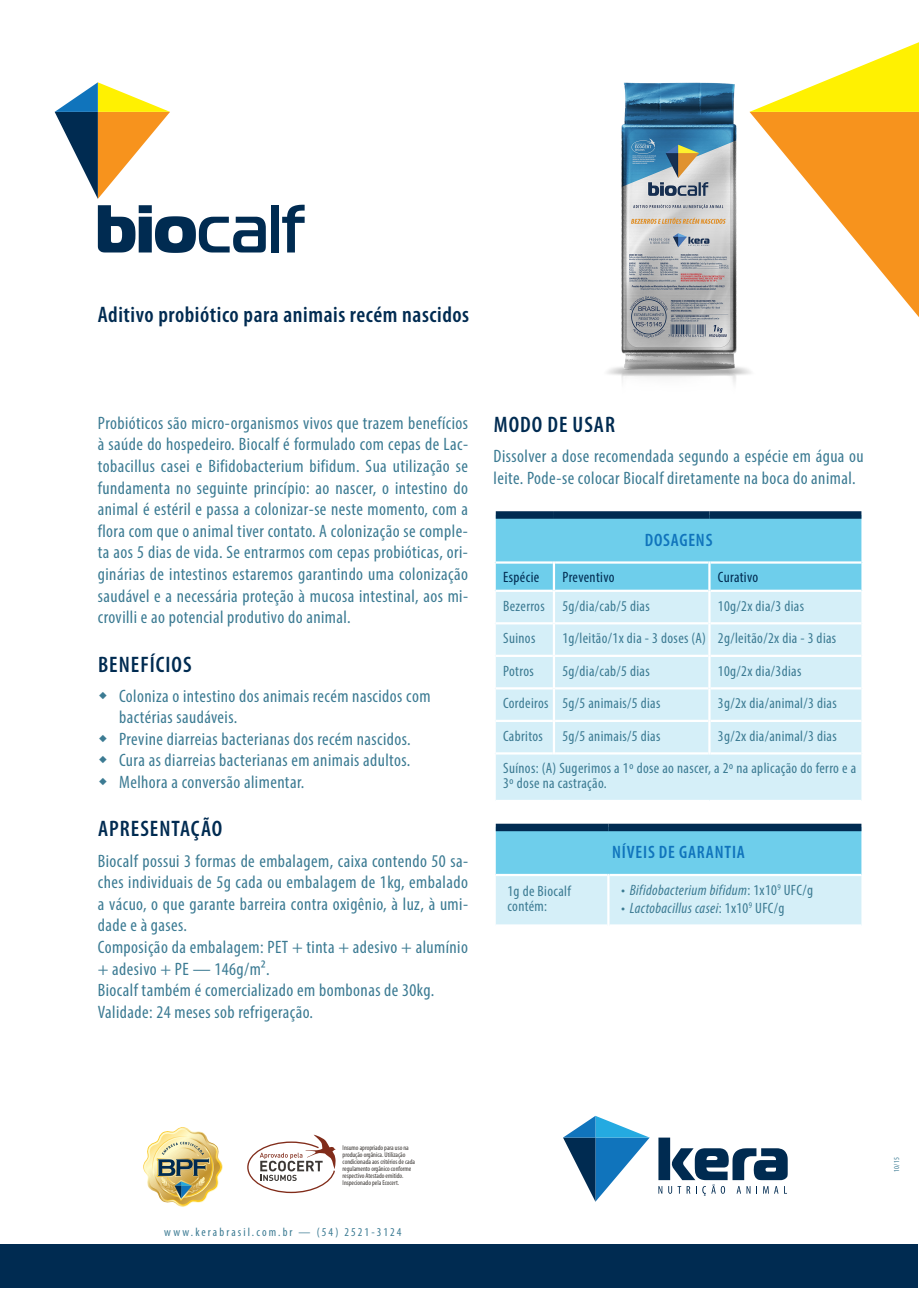
<style>
.page{position:relative;width:919px;height:1289px;background:#fff}
.page>*{position:absolute;margin:0;border:0;box-sizing:border-box;transform-origin:0 0}
.t1{font:600 condensed 22.5px "Myriad Pro";letter-spacing:.025em;color:#002b51}
.t2{font:600 condensed 22.5px "Myriad Pro";letter-spacing:.045em;color:#002b51}
.t3{font:condensed 18px/21.6px "Myriad Pro";letter-spacing:.025em;color:#3c7b93}
.t4{font:600 condensed 18px "Myriad Pro";letter-spacing:.045em;color:#1074bc}
.t5{font:condensed 15px/32.5px "Myriad Pro";letter-spacing:.025em;color:#3c7b93}
.t6{font:italic condensed 15px "Myriad Pro";letter-spacing:.025em;color:#3c7b93}
.t7{font:condensed 15px "Myriad Pro";letter-spacing:.025em;color:#002b51}
.t8{font:condensed 12px "Myriad Pro";letter-spacing:.175em;color:#3c7b93}
.t9{font:condensed 7.5px "Myriad Pro";color:#3c7b93}
.t10{font:condensed 6.9px/6.9px "Myriad Pro";color:#3c3835}
.s1{font-style:normal}
</style>
<div class="page">
<img style="left:607px;top:82px;width:144px;height:301px">
<div style="left:1px;top:1244px;width:917px;height:44px;background:#002b51"></div>
<svg style="left:247px;top:1134px;width:89px;height:59px"></svg>
<svg style="left:143px;top:1127px;width:80px;height:79px"></svg>
<svg style="left:563px;top:1115px;width:86px;height:86px"></svg>
<svg style="left:658px;top:1137px;width:129px;height:58px"></svg>
<div style="left:495px;top:518px;width:366px;height:71px;background:#6eceeb"></div>
<div style="left:496px;top:592px;width:365px;height:207px;background:#d5eff8"></div>
<hr style="left:552px;top:591px;width:3px;height:32px;background:#fff">
<hr style="left:495px;top:622px;width:57px;height:2px;background:#fff">
<hr style="left:555px;top:622px;width:153px;height:2px;background:#fff">
<hr style="left:552px;top:623px;width:3px;height:33px;background:#fff">
<hr style="left:495px;top:654px;width:57px;height:3px;background:#fff">
<hr style="left:555px;top:654px;width:153px;height:3px;background:#fff">
<hr style="left:552px;top:656px;width:3px;height:32px;background:#fff">
<hr style="left:495px;top:687px;width:57px;height:2px;background:#fff">
<hr style="left:555px;top:687px;width:153px;height:2px;background:#fff">
<hr style="left:552px;top:688px;width:3px;height:33px;background:#fff">
<hr style="left:495px;top:719px;width:57px;height:3px;background:#fff">
<hr style="left:555px;top:719px;width:153px;height:3px;background:#fff">
<hr style="left:552px;top:721px;width:3px;height:33px;background:#fff">
<hr style="left:552px;top:561px;width:3px;height:30px;background:#fff">
<hr style="left:708px;top:561px;width:2px;height:30px;background:#fff">
<div style="left:495px;top:511px;width:59px;height:7px;background:#002b51"></div>
<div style="left:554px;top:511px;width:155px;height:7px;background:#002b51"></div>
<div style="left:709px;top:511px;width:152px;height:7px;background:#002b51"></div>
<hr style="left:708px;top:591px;width:2px;height:32px;background:#fff">
<hr style="left:710px;top:622px;width:151px;height:2px;background:#fff">
<hr style="left:708px;top:623px;width:2px;height:33px;background:#fff">
<hr style="left:710px;top:654px;width:151px;height:3px;background:#fff">
<hr style="left:708px;top:656px;width:2px;height:32px;background:#fff">
<hr style="left:710px;top:687px;width:151px;height:2px;background:#fff">
<hr style="left:708px;top:688px;width:2px;height:33px;background:#fff">
<hr style="left:710px;top:719px;width:151px;height:3px;background:#fff">
<hr style="left:708px;top:721px;width:2px;height:33px;background:#fff">
<hr style="left:495px;top:561px;width:57px;height:2px;background:#fff">
<hr style="left:555px;top:561px;width:153px;height:2px;background:#fff">
<hr style="left:710px;top:561px;width:151px;height:2px;background:#fff">
<hr style="left:495px;top:752px;width:57px;height:2px;background:#fff">
<hr style="left:555px;top:752px;width:153px;height:2px;background:#fff">
<hr style="left:710px;top:752px;width:151px;height:2px;background:#fff">
<div style="left:494px;top:827px;width:368px;height:48px;background:#6eceeb"></div>
<div style="left:496px;top:876px;width:365px;height:48px;background:#d5eff8"></div>
<hr style="left:493px;top:823px;width:2px;height:52px;background:#fff">
<hr style="left:861px;top:823px;width:2px;height:52px;background:#fff">
<hr style="left:607px;top:873px;width:2px;height:53px;background:#fff">
<div style="left:495px;top:823px;width:113px;height:8px;background:#002b51"></div>
<div style="left:608px;top:823px;width:253px;height:8px;background:#002b51"></div>
<hr style="left:495px;top:873px;width:112px;height:3px;background:#fff">
<hr style="left:609px;top:873px;width:252px;height:3px;background:#fff">
<svg style="left:749px;top:42px;width:169px;height:275px"></svg>
<svg style="left:55px;top:82px;width:115px;height:117px"></svg>
<svg style="left:98px;top:205px;width:168px;height:48px"></svg>
<div style="left:271px;top:205px;width:8px;height:47px;background:#002b51"></div>
<svg style="left:282px;top:205px;width:22px;height:47px"></svg>
<p class="t1" style="left:98px;top:302px;width:373px">ADITIVO PROBIÓTICO PARA ANIMAIS RECÉM NASCIDOS</p>
<p class="t3" style="left:98px;top:412px;width:371px;text-align:justify">Probióticos são micro-organismos vivos que trazem benefícios à saúde do hospedeiro. Biocalf é formulado com cepas de Lac&shy;tobacillus casei e Bifidobacterium bifidum. Sua utilização se fundamenta no seguinte princípio: ao nascer, o intestino do animal é estéril e passa a colonizar-se neste momento, com a flora com que o animal tiver contato. A colonização se comple&shy;ta aos 5 dias de vida. Se entrarmos com cepas probióticas, ori&shy;ginárias de intestinos estaremos garantindo uma colonização saudável e a necessária proteção à mucosa intestinal, aos mi&shy;crovilli e ao potencial produtivo do animal.</p>
<p class="t2" style="left:98px;top:651px;width:95px">BENEFÍCIOS</p>
<p class="t3" style="left:119px;top:684px;width:313px">Coloniza o intestino dos animais recém nascidos com bactérias saudáveis.<br>Previne diarreias bacterianas dos recém nascidos.<br>Cura as diarreias bacterianas em animais adultos.<br>Melhora a conversão alimentar.</p>
<p class="t2" style="left:98px;top:816px;width:126px">APRESENTAÇÃO</p>
<p class="t3" style="left:98px;top:849px;width:371px">Biocalf possui 3 formas de embalagem, caixa contendo 50 sa&shy;ches individuais de 5g cada ou embalagem de 1kg, embalado a vácuo, o que garante barreira contra oxigênio, à luz, à umi&shy;dade e à gases.<br>Composição da embalagem: PET + tinta + adesivo + alumínio + adesivo + PE — 146g/m².<br>Biocalf também é comercializado em bombonas de 30kg.<br>Validade: 24 meses sob refrigeração.</p>
<p class="t2" style="left:493px;top:412px;width:123px">MODO DE USAR</p>
<p class="t3" style="left:493px;top:445px;width:371px">Dissolver a dose recomendada segundo a espécie em água ou leite. Pode-se colocar Biocalf diretamente na boca do animal.</p>
<p class="t4" style="left:644px;top:529px;width:69px">DOSAGENS</p>
<p class="t7" style="left:503px;top:568px;width:38px">Espécie</p>
<p class="t7" style="left:562px;top:568px;width:54px">Preventivo</p>
<p class="t7" style="left:718px;top:568px;width:42px">Curativo</p>
<p class="t5" style="left:503px;top:589px;width:148px">Bezerros 5g/dia/cab/5 dias</p>
<p class="t5" style="left:718px;top:589px;width:88px">10g/2x dia/3 dias</p>
<p class="t5" style="left:503px;top:621px;width:34px">Suinos</p>
<p class="t5" style="left:562px;top:621px;width:275px">1g/leitão/1x dia - 3 doses (A) 2g/leitão/2x dia - 3 dias</p>
<p class="t5" style="left:503px;top:654px;width:32px">Potros</p>
<p class="t5" style="left:562px;top:654px;width:89px">5g/dia/cab/5 dias</p>
<p class="t5" style="left:718px;top:654px;width:85px">10g/2x dia/3dias</p>
<p class="t5" style="left:503px;top:686px;width:159px">Cordeiros 5g/5 animais/5 dias</p>
<p class="t5" style="left:718px;top:686px;width:120px">3g/2x dia/animal/3 dias</p>
<p class="t5" style="left:503px;top:719px;width:41px">Cabritos</p>
<p class="t5" style="left:562px;top:719px;width:99px">5g/5 animais/5 dias</p>
<p class="t5" style="left:503px;top:719px;width:354px;text-indent:215px">3g/2x dia/animal/3 dias<br>Suínos: (A) Sugerimos a 1º dose ao nascer, a 2º na aplicação do ferro e a</p>
<p class="t5" style="left:503px;top:766px;width:105px">3º dose na castração.</p>
<p class="t4" style="left:612px;top:842px;width:133px">NÍVEIS DE GARANTIA</p>
<p class="t5" style="left:507px;top:883px;width:65px;line-height:15px">1g de Biocalf contém:</p>
<p class="t6" style="left:621px;top:881px;width:193px">• Bifidobacterium bifidum<span class="s1">: 1x10</span><sup>9</sup> <span class="s1">UFC/g</span></p>
<p class="t6" style="left:621px;top:899px;width:165px">• Lactobacillus casei<span class="s1">: 1x10</span><sup>9</sup> <span class="s1">UFC/g</span></p>
<p class="t10" style="left:342px;top:1144px;width:74px">Insumo apropriado para uso na produção orgânica. Utilização condicionada aos critérios de cada regulamento orgânico conforme respectivo Atestado emitido.<br>Inspecionado pela Ecocert.</p>
<p class="t8" style="left:164px;top:1224px;width:239px">www.kerabrasil.com.br — (54) 2521-3124</p>
<p class="t9" style="left:892px;top:1171px;width:16px;rotate:-90deg">10/15</p>
</div>
